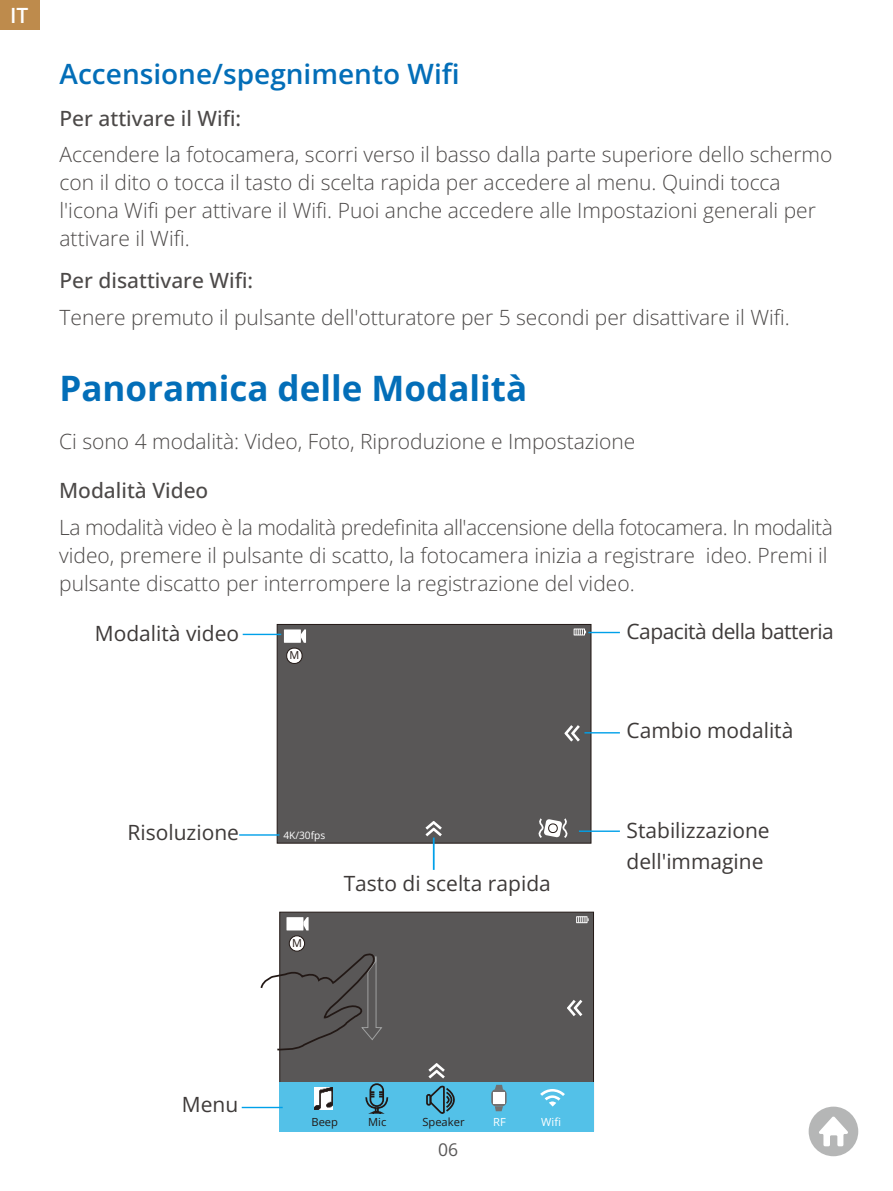
<style>
.page{position:relative;width:893px;height:1191px;background:#fff}
.page>*{position:absolute;margin:0;border:0;box-sizing:border-box;transform-origin:0 0}
.t1{font:700 35px "Open Sans";color:#036eb8}
.t2{font:600 28px "Open Sans";color:#036eb8}
.t3{font:300 21px/28px "Open Sans";color:#4c4948}
.t4{font:21px/31.5px "Open Sans";color:#3e3a39}
.t5{font:500 21px "Open Sans";color:#4c4948}
.t6{font:21px "Open Sans";letter-spacing:-.025em;color:#3e3a39}
.t7{font:600 21px "Open Sans";color:#fff}
.t8{font:17.5px "Open Sans";color:#595757}
.t9{font:11.2px "Open Sans";color:#221815}
.t10{font:11.2px "Open Sans";color:#fff}
.t11{font:10.85px "Open Sans";color:#221815}
.t12{font:10.15px "Open Sans";color:#fff}
</style>
<div class="page">
<div style="left:277px;top:624px;width:314px;height:219px;background:#595757;border:1px solid #221815"></div>
<div style="left:284px;top:629px;width:17px;height:14px;background:#fff"></div>
<svg style="left:301px;top:629px;width:5px;height:14px"></svg>
<div style="left:574px;top:628px;width:11px;height:7px;border:1px solid #fff"></div>
<svg style="left:575px;top:629px;width:11px;height:6px"></svg>
<div style="left:287px;top:648px;width:15px;height:15px;background:#fff;border-radius:7px"></div>
<div style="left:287px;top:648px;width:15px;height:15px;border:1px solid #221815;border-radius:7px"></div>
<svg style="left:425px;top:821px;width:17px;height:18px"></svg>
<svg style="left:564px;top:725px;width:16px;height:17px"></svg>
<svg style="left:538px;top:818px;width:30px;height:20px"></svg>
<div style="left:549px;top:824px;width:8px;height:8px;background:#fff;border-radius:4px"></div>
<div style="left:548px;top:823px;width:10px;height:10px;border:1px solid #221815;border-radius:4px"></div>
<hr style="left:243px;top:633px;width:38px;height:2px;background:#00a0e9">
<hr style="left:239px;top:834px;width:40px;height:1px;background:#00a0e9">
<hr style="left:584px;top:732px;width:36px;height:1px;background:#00a0e9">
<hr style="left:579px;top:830px;width:41px;height:2px;background:#00a0e9">
<hr style="left:433px;top:837px;width:2px;height:33px;background:#00a0e9">
<hr style="left:588px;top:632px;width:32px;height:1px;background:#00a0e9">
<div style="left:279px;top:911px;width:315px;height:220px;background:#595757;border:1px solid #221815"></div>
<div style="left:286px;top:917px;width:17px;height:13px;background:#fff"></div>
<svg style="left:303px;top:917px;width:6px;height:13px"></svg>
<div style="left:576px;top:916px;width:11px;height:7px;border:1px solid #fff"></div>
<svg style="left:578px;top:916px;width:11px;height:6px"></svg>
<div style="left:289px;top:935px;width:16px;height:16px;background:#fff;border-radius:8px"></div>
<div style="left:289px;top:935px;width:16px;height:16px;border:1px solid #221815;border-radius:8px"></div>
<svg style="left:567px;top:1000px;width:16px;height:16px"></svg>
<div style="left:280px;top:1081px;width:314px;height:50px;background:#53c1e8"></div>
<img style="left:314px;top:1087px;width:18px;height:22px">
<div style="left:370px;top:1083px;width:14px;height:24px;border:2px solid #221815;border-radius:6px"></div>
<svg style="left:365px;top:1091px;width:24px;height:23px"></svg>
<svg style="left:426px;top:1063px;width:37px;height:51px"></svg>
<svg style="left:491px;top:1089px;width:16px;height:17px"></svg>
<svg style="left:495px;top:1106px;width:8px;height:5px"></svg>
<svg style="left:495px;top:1084px;width:8px;height:5px"></svg>
<div style="left:493px;top:1092px;width:12px;height:11px;background:#fff"></div>
<svg style="left:540px;top:1089px;width:25px;height:17px"></svg>
<svg style="left:260px;top:950px;width:122px;height:101px"></svg>
<hr style="left:242px;top:1106px;width:41px;height:2px;background:#00a0e9">
<svg style="left:809px;top:1106px;width:49px;height:50px"></svg>
<div style="left:0;top:0;width:40px;height:30px;background:#be8b4c"></div>
<p class="t7" style="left:10px;top:1px;width:20px">IT</p>
<h2 class="t2" style="left:60px;top:54px;width:402px">Accensione/spegnimento Wifi</h2>
<p class="t5" style="left:60px;top:104px;width:183px">Per attivare il Wifi:</p>
<p class="t3" style="left:60px;top:140px;width:774px">Accendere la fotocamera, scorri verso il basso dalla parte superiore dello schermo con il dito o tocca il tasto di scelta rapida per accedere al menu. Quindi tocca l'icona Wifi per attivare il Wifi. Puoi anche accedere alle Impostazioni generali per attivare il Wifi.</p>
<p class="t5" style="left:60px;top:266px;width:195px">Per disattivare Wifi:</p>
<p class="t3" style="left:60px;top:303px;width:732px">Tenere premuto il pulsante dell'otturatore per 5 secondi per disattivare il Wifi.</p>
<h1 class="t1" style="left:60px;top:364px;width:469px">Panoramica delle Modalità</h1>
<p class="t3" style="left:59px;top:427px;width:578px">Ci sono 4 modalità: Video, Foto, Riproduzione e Impostazione</p>
<p class="t5" style="left:59px;top:476px;width:151px">Modalità Video</p>
<p class="t3" style="left:59px;top:512px;width:775px">La modalità video è la modalità predefinita all'accensione della fotocamera. In modalità video, premere il pulsante di scatto, la fotocamera inizia a registrare ideo. Premi il pulsante discatto per interrompere la registrazione del video.</p>
<p class="t4" style="left:95px;top:616px;width:146px">Modalità video</p>
<p class="t11" style="left:289px;top:648px;width:11px">M</p>
<p class="t6" style="left:626px;top:616px;width:209px">Capacità della batteria</p>
<p class="t4" style="left:626px;top:714px;width:168px">Cambio modalità</p>
<p class="t4" style="left:128px;top:816px;width:113px">Risoluzione</p>
<p class="t12" style="left:283px;top:828px;width:43px">4K/30fps</p>
<p class="t11" style="left:292px;top:935px;width:11px">M</p>
<p class="t4" style="left:344px;top:867px;width:209px">Tasto di scelta rapida</p>
<p class="t4" style="left:626px;top:813px;width:145px">Stabilizzazione dell'immagine</p>
<p class="t4" style="left:182px;top:1088px;width:58px">Menu</p>
<p class="t9" style="left:311px;top:1114px;width:28px">Beep</p>
<p class="t9" style="left:368px;top:1114px;width:20px">Mic</p>
<p class="t9" style="left:422px;top:1114px;width:44px">Speaker</p>
<p class="t10" style="left:493px;top:1114px;width:14px">RF</p>
<p class="t10" style="left:541px;top:1114px;width:21px">Wifi</p>
<p class="t8" style="left:438px;top:1138px;width:22px">06</p>
</div>
